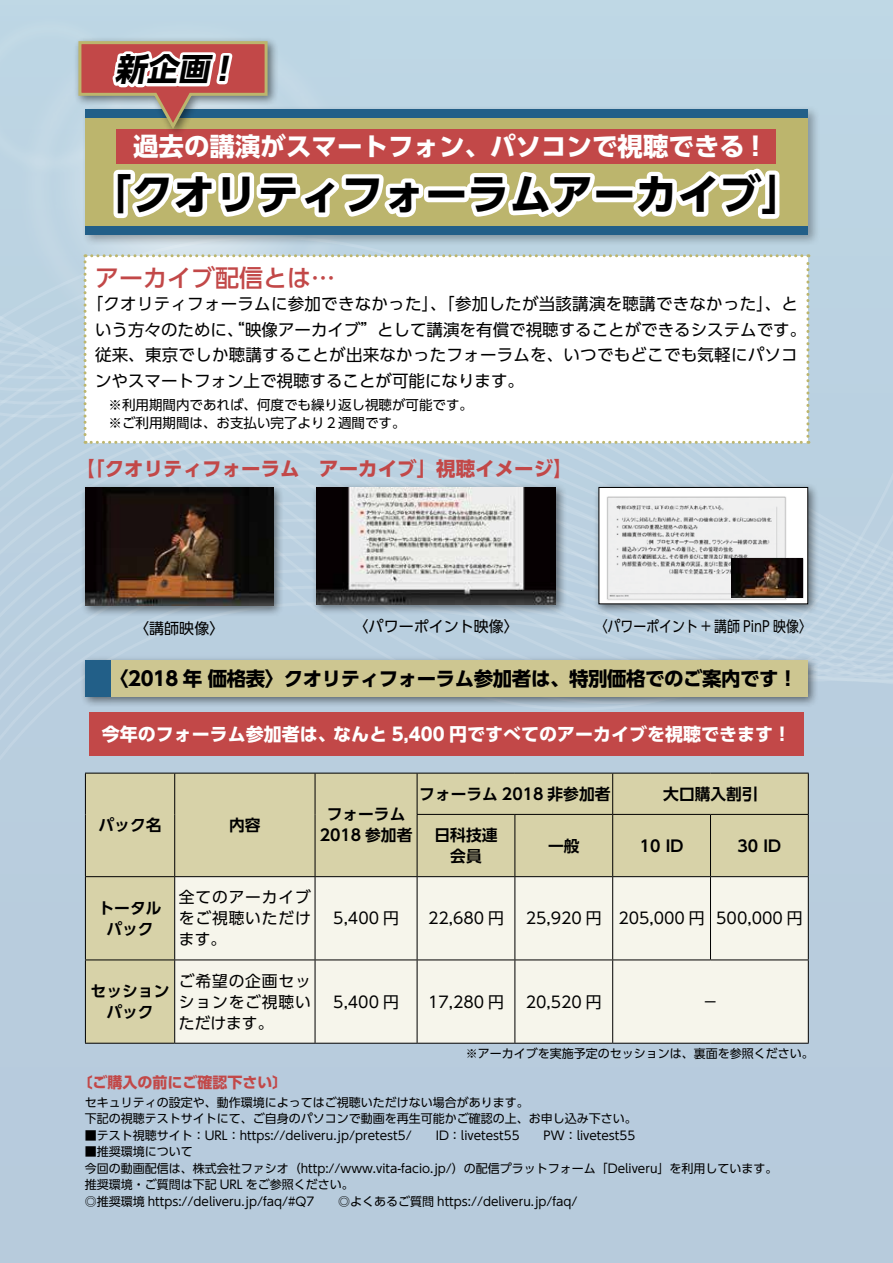
<style>
.page{position:relative;width:893px;height:1263px;background:#b8ccdd}
.page>*{position:absolute;margin:0;border:0;box-sizing:border-box;transform-origin:0 0}
.t1{font:700 42px "UD Shin Go Pro";color:#000}
.t2{font:italic 700 31.5px "UD Shin Go Pro";color:#000}
.t3{font:700 25.5px "UD Shin Go Pro";color:#fff}
.t4{font:500 24px "UD Shin Go Pro";color:#c24848}
.t5{font:700 19.5px "UD Shin Go Pro";letter-spacing:-.025em;color:#000}
.t6{font:700 19.5px "UD Shin Go Pro";color:#c24848}
.t7{font:700 18px "UD Shin Go Pro";color:#fff}
.t8{font:16.5px/25.5px "UD Shin Go Pro";letter-spacing:.015em;color:#000}
.t9{font:15.75px/21px "UD Shin Go Pro";color:#000;text-align:justify}
.t10{font:700 15.75px/21px "UD Shin Go Pro De";color:#000;text-align:center}
.t11{font:15px "UD Shin Go Pro";color:#000;scale:.86 1}
.t12{font:15px "UD Shin Go Pro";color:#000}
.t13{font:700 15px "UD Shin Go Pro";color:#c24848}
.t14{font:13.5px/18px "UD Shin Go Pro";color:#000}
.t15{font:12px/16.5px "UD Shin Go Pro";color:#000}
</style>
<div class="page">
<svg style="left:0;top:433px;width:811px;height:17px"></svg>
<svg style="left:0;top:450px;width:749px;height:17px"></svg>
<svg style="left:0;top:467px;width:893px;height:18px"></svg>
<svg style="left:0;top:586px;width:893px;height:16px"></svg>
<svg style="left:0;top:602px;width:893px;height:145px"></svg>
<div style="left:0;top:5px;width:350px;height:371px;background:#bdd6e4"></div>
<svg style="left:52px;top:53px;width:265px;height:264px"></svg>
<div style="left:84px;top:254px;width:725px;height:190px;background:#fff"></div>
<div style="left:81px;top:105px;width:739px;height:142px;background:#000;opacity:.3"></div>
<div style="left:85px;top:109px;width:723px;height:126px;background:#bcb56d"></div>
<svg style="left:113px;top:169px;width:315px;height:50px"></svg>
<div style="left:424px;top:186px;width:45px;height:16px;border:9px solid #fff"></div>
<svg style="left:462px;top:171px;width:139px;height:46px"></svg>
<div style="left:592px;top:186px;width:45px;height:16px;border:9px solid #fff"></div>
<svg style="left:624px;top:163px;width:156px;height:56px"></svg>
<div style="left:85px;top:109px;width:723px;height:8px;background:#225f88"></div>
<div style="left:85px;top:226px;width:723px;height:9px;background:#225f88"></div>
<div style="left:117px;top:129px;width:659px;height:34px;background:#c24848"></div>
<div style="left:80px;top:655px;width:739px;height:53px;background:#000;opacity:.5"></div>
<div style="left:85px;top:661px;width:722px;height:36px;background:#cdc691"></div>
<div style="left:85px;top:661px;width:25px;height:36px;background:#225f88"></div>
<div style="left:89px;top:712px;width:715px;height:44px;background:#c24848"></div>
<div style="left:86px;top:774px;width:722px;height:269px;background:#d7d2a8"></div>
<div style="left:175px;top:877px;width:633px;height:166px;background:#f6f5eb"></div>
<hr style="left:85px;top:773px;width:90px;height:1px;background:#000">
<hr style="left:85px;top:773px;width:1px;height:41px;background:#000">
<hr style="left:175px;top:773px;width:140px;height:1px;background:#000">
<hr style="left:174px;top:773px;width:1px;height:41px;background:#000">
<hr style="left:315px;top:773px;width:102px;height:1px;background:#000">
<hr style="left:315px;top:773px;width:1px;height:41px;background:#000">
<hr style="left:85px;top:814px;width:1px;height:62px;background:#000">
<hr style="left:174px;top:814px;width:1px;height:62px;background:#000">
<hr style="left:315px;top:814px;width:1px;height:62px;background:#000">
<hr style="left:417px;top:773px;width:98px;height:1px;background:#000">
<hr style="left:417px;top:773px;width:1px;height:41px;background:#000">
<hr style="left:515px;top:773px;width:98px;height:1px;background:#000">
<hr style="left:613px;top:773px;width:97px;height:1px;background:#000">
<hr style="left:612px;top:773px;width:1px;height:41px;background:#000">
<hr style="left:710px;top:773px;width:99px;height:1px;background:#000">
<hr style="left:808px;top:773px;width:1px;height:41px;background:#000">
<hr style="left:417px;top:814px;width:98px;height:1px;background:#000">
<hr style="left:417px;top:815px;width:1px;height:61px;background:#000">
<hr style="left:515px;top:814px;width:98px;height:1px;background:#000">
<hr style="left:514px;top:815px;width:1px;height:61px;background:#000">
<hr style="left:613px;top:814px;width:97px;height:1px;background:#000">
<hr style="left:612px;top:815px;width:1px;height:61px;background:#000">
<hr style="left:710px;top:814px;width:99px;height:1px;background:#000">
<hr style="left:710px;top:815px;width:1px;height:61px;background:#000">
<hr style="left:808px;top:815px;width:1px;height:61px;background:#000">
<hr style="left:85px;top:876px;width:90px;height:1px;background:#000">
<hr style="left:85px;top:877px;width:1px;height:82px;background:#000">
<hr style="left:175px;top:876px;width:140px;height:1px;background:#000">
<hr style="left:174px;top:877px;width:1px;height:82px;background:#000">
<hr style="left:315px;top:876px;width:102px;height:1px;background:#000">
<hr style="left:315px;top:877px;width:1px;height:82px;background:#000">
<hr style="left:417px;top:876px;width:98px;height:1px;background:#000">
<hr style="left:417px;top:877px;width:1px;height:82px;background:#000">
<hr style="left:515px;top:876px;width:98px;height:1px;background:#000">
<hr style="left:514px;top:877px;width:1px;height:82px;background:#000">
<hr style="left:613px;top:876px;width:97px;height:1px;background:#000">
<hr style="left:612px;top:877px;width:1px;height:82px;background:#000">
<hr style="left:710px;top:876px;width:99px;height:1px;background:#000">
<hr style="left:710px;top:877px;width:1px;height:82px;background:#000">
<hr style="left:808px;top:877px;width:1px;height:82px;background:#000">
<hr style="left:85px;top:959px;width:90px;height:1px;background:#000">
<hr style="left:85px;top:960px;width:1px;height:83px;background:#000">
<hr style="left:175px;top:959px;width:140px;height:1px;background:#000">
<hr style="left:174px;top:960px;width:1px;height:83px;background:#000">
<hr style="left:315px;top:959px;width:102px;height:1px;background:#000">
<hr style="left:315px;top:960px;width:1px;height:83px;background:#000">
<hr style="left:417px;top:959px;width:98px;height:1px;background:#000">
<hr style="left:417px;top:960px;width:1px;height:83px;background:#000">
<hr style="left:515px;top:959px;width:98px;height:1px;background:#000">
<hr style="left:514px;top:960px;width:1px;height:83px;background:#000">
<hr style="left:613px;top:959px;width:97px;height:1px;background:#000">
<hr style="left:612px;top:960px;width:1px;height:83px;background:#000">
<hr style="left:710px;top:959px;width:99px;height:1px;background:#000">
<hr style="left:808px;top:960px;width:1px;height:83px;background:#000">
<hr style="left:85px;top:1043px;width:90px;height:1px;background:#000">
<hr style="left:175px;top:1043px;width:140px;height:1px;background:#000">
<hr style="left:315px;top:1043px;width:102px;height:1px;background:#000">
<hr style="left:417px;top:1043px;width:98px;height:1px;background:#000">
<hr style="left:515px;top:1043px;width:98px;height:1px;background:#000">
<hr style="left:613px;top:1043px;width:97px;height:1px;background:#000">
<hr style="left:710px;top:1043px;width:99px;height:1px;background:#000">
<div style="left:80px;top:482px;width:204px;height:135px;background:#000;opacity:.5"></div>
<img style="left:85px;top:487px;width:189px;height:119px">
<div style="left:311px;top:482px;width:256px;height:133px;background:#000;opacity:.5"></div>
<img style="left:317px;top:487px;width:239px;height:117px">
<div style="left:593px;top:482px;width:226px;height:133px;background:#000;opacity:.5"></div>
<img style="left:601px;top:489px;width:205px;height:113px">
<div style="left:599px;top:487px;width:209px;height:117px;border:1px solid #000"></div>
<img style="left:731px;top:558px;width:72px;height:39px">
<div style="left:73px;top:36px;width:206px;height:103px;background:#000;opacity:.5"></div>
<svg style="left:77px;top:40px;width:192px;height:92px"></svg>
<h2 class="t2" style="left:115px;top:44px;width:123px">新企画 !</h2>
<h3 class="t3" style="left:133px;top:125px;width:628px">過去の講演がスマートフォン、パソコンで視聴できる !</h3>
<h1 class="t1" style="left:89px;top:160px;width:716px">「クオリティフォーラムアーカイブ」</h1>
<h3 class="t4" style="left:95px;top:258px;width:241px">アーカイブ配信とは…</h3>
<h3 class="t8" style="left:95px;top:291px;width:713px;text-indent:-8px">「クオリティフォーラムに参加できなかった」、「参加したが当該講演を聴講できなかった」、という方々のために、“映像アーカイブ”として講演を有償で視聴することができるシステムです。従来、東京でしか聴講することが出来なかったフォーラムを、いつでもどこでも気軽にパソコンやスマートフォン上で視聴することが可能になります。</h3>
<p class="t14" style="left:95px;top:395px;width:380px">　※利用期間内であれば、何度でも繰り返し視聴が可能です。　※ご利用期間は、お支払い完了より２週間です。</p>
<h3 class="t6" style="left:76px;top:453px;width:499px">【「クオリティフォーラム　アーカイブ」視聴イメージ】</h3>
<p class="t12" style="left:134px;top:616px;width:92px">〈講師映像〉</p>
<p class="t12" style="left:354px;top:614px;width:166px">〈パワーポイント映像〉</p>
<p class="t11" style="left:595px;top:614px;width:254px">〈パワーポイント + 講師 PinP 映像〉</p>
<h3 class="t5" style="left:109px;top:663px;width:690px">〈2018 年 価格表〉クオリティフォーラム参加者は、特別価格でのご案内です！</h3>
<h3 class="t7" style="left:102px;top:719px;width:691px">今年のフォーラム参加者は、なんと 5,400 円ですべてのアーカイブを視聴できます！</h3>
<h3 class="t10" style="left:99px;top:814px;width:64px">パック名</h3>
<h3 class="t10" style="left:229px;top:814px;width:33px">内容</h3>
<h3 class="t10" style="left:320px;top:803px;width:94px">フォーラム<br>2018 参加者</h3>
<h3 class="t10" style="left:419px;top:783px;width:193px">フォーラム 2018 非参加者</h3>
<h3 class="t10" style="left:663px;top:783px;width:96px">大口購入割引</h3>
<h3 class="t10" style="left:434px;top:824px;width:64px">日科技連会員</h3>
<h3 class="t10" style="left:548px;top:834px;width:33px">一般</h3>
<h3 class="t10" style="left:640px;top:834px;width:45px">10 ID</h3>
<h3 class="t10" style="left:738px;top:834px;width:45px">30 ID</h3>
<h3 class="t10" style="left:99px;top:897px;width:64px">トータルパック</h3>
<h3 class="t9" style="left:179px;top:886px;width:133px">全てのアーカイブをご視聴いただけます。</h3>
<h3 class="t10" style="left:91px;top:980px;width:80px">セッションパック</h3>
<h3 class="t9" style="left:179px;top:969px;width:133px">ご希望の企画セッションをご視聴いただけます。</h3>
<h3 class="t9" style="left:333px;top:907px;width:67px">5,400 円</h3>
<h3 class="t9" style="left:428px;top:907px;width:77px">22,680 円</h3>
<h3 class="t9" style="left:526px;top:907px;width:278px">25,920 円 205,000 円 500,000 円</h3>
<h3 class="t9" style="left:333px;top:990px;width:67px">5,400 円</h3>
<h3 class="t9" style="left:428px;top:990px;width:77px">17,280 円</h3>
<h3 class="t9" style="left:526px;top:990px;width:77px">20,520 円</h3>
<h3 class="t9" style="left:703px;top:990px;width:17px">－</h3>
<p class="t15" style="left:466px;top:1045px;width:349px">※アーカイブを実施予定のセッションは、裏面を参照ください。</p>
<p class="t13" style="left:77px;top:1070px;width:212px">〔ご購入の前にご確認下さい〕</p>
<p class="t15" style="left:85px;top:1094px;width:554px">セキュリティの設定や、動作環境によってはご視聴いただけない場合があります。<br>下記の視聴テストサイトにて、ご自身のパソコンで動画を再生可能かご確認の上、お申し込み下さい。</p>
<p class="t15" style="left:85px;top:1127px;width:552px">■テスト視聴サイト：URL：https://deliveru.jp/pretest5/　　ID：livetest55　　PW：livetest55</p>
<p class="t15" style="left:85px;top:1143px;width:694px">■推奨環境について<br>今回の動画配信は、株式会社ファシオ（http://www.vita-facio.jp/）の配信プラットフォーム「Deliveru」を利用しています。推奨環境・ご質問は下記 URL をご参照ください。<br>◎推奨環境 https://deliveru.jp/faq/#Q7　　◎よくあるご質問 https://deliveru.jp/faq/</p>
</div>
